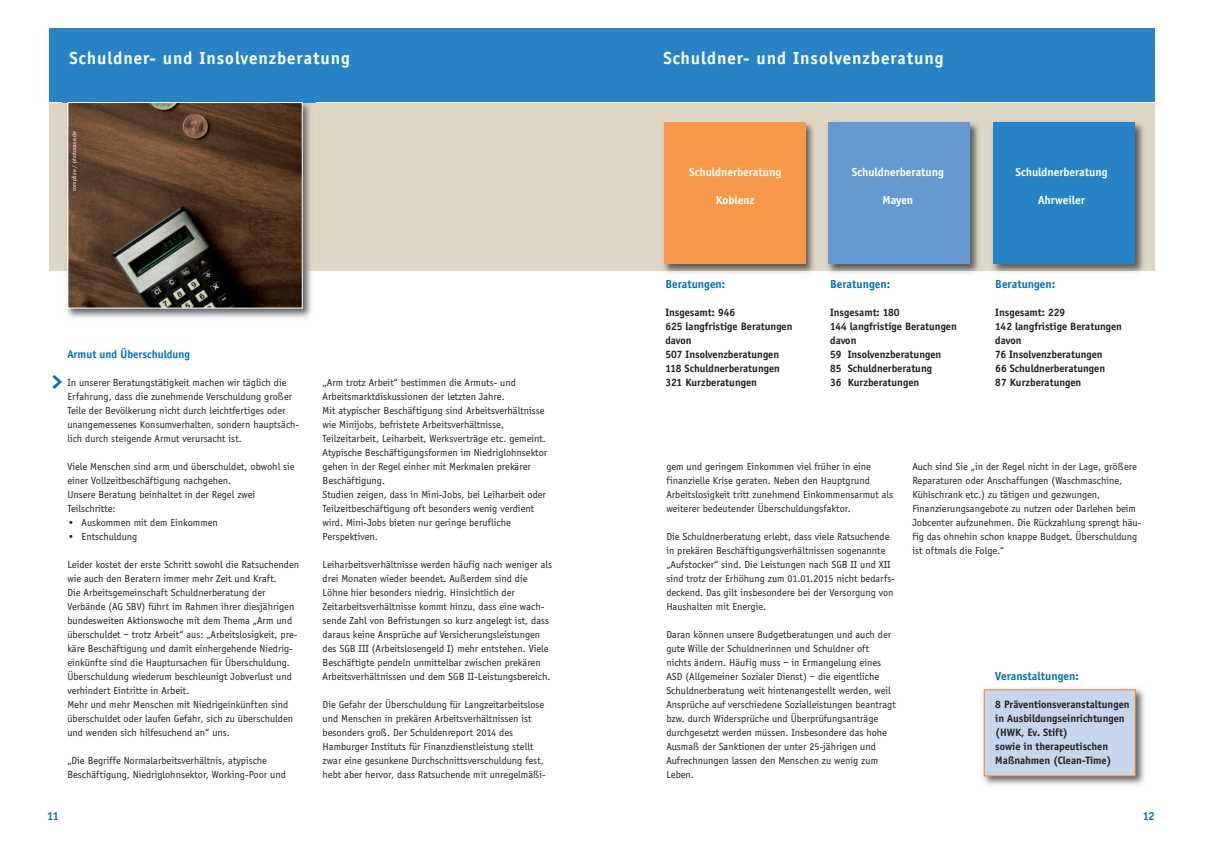
<style>
.page{position:relative;width:1208px;height:859px;background:#fff}
.page>*{position:absolute;margin:0;border:0;box-sizing:border-box;transform-origin:0 0}
.t1{font:700 24px "The Sans";color:#0072bc}
.t2{font:700 18px "Officina Sans";letter-spacing:.05em;color:#fff}
.t3{font:700 12px "Officina Sans";color:#fff}
.t4{font:700 12px "Officina Sans";color:#0072bc}
.t5{font:700 11.5px "Officina Sans";color:#0072bc}
.t6{font:700 11px/14px "Officina Sans";color:#231f20}
.t7{font:10.6px/14px "Officina Sans";color:#231f20}
.t8{font:6px "Officina Sans";letter-spacing:.02em;color:#fff}
</style>
<div class="page">
<img style="left:983px;top:688px;width:162px;height:97px">
<div style="left:984px;top:690px;width:150px;height:85px;background:#c6d6ed"></div>
<div style="left:983px;top:689px;width:152px;height:87px;border:1px solid #f58220"></div>
<div style="left:301px;top:103px;width:853px;height:167px;background:#ded7c6"></div>
<div style="left:604px;top:28px;width:550px;height:74px;background:#2783c5"></div>
<div style="left:49px;top:103px;width:252px;height:167px;background:#ded7c6"></div>
<div style="left:49px;top:28px;width:554px;height:74px;background:#2783c5"></div>
<img style="left:988px;top:122px;width:159px;height:151px">
<div style="left:993px;top:122px;width:141px;height:142px;background:#2783c5"></div>
<img style="left:659px;top:122px;width:159px;height:151px">
<div style="left:663px;top:122px;width:142px;height:142px;background:#f79848"></div>
<img style="left:824px;top:122px;width:159px;height:151px">
<div style="left:828px;top:122px;width:142px;height:142px;background:#6599d1"></div>
<img style="left:63px;top:103px;width:253px;height:215px">
<img style="left:63px;top:102px;width:253px;height:1px">
<img style="left:69px;top:104px;width:232px;height:203px">
<div style="left:67px;top:102px;width:236px;height:207px;border:1px solid #fff"></div>
<h2 class="t2" style="left:70px;top:47px;width:282px">Schuldner- und Insolvenzberatung</h2>
<p class="t8" style="left:71px;top:191px;width:62px;rotate:-90deg">complize / photocase.de</p>
<p class="t5" style="left:67px;top:347px;width:124px">Armut und Überschuldung</p>
<p class="t7" style="left:67px;top:375px;width:233px">In unserer Beratungstätigkeit machen wir täglich die Erfahrung, dass die zunehmende Verschuldung großer Teile der Bevölkerung nicht durch leichtfertiges oder unangemessenes Konsumverhalten, sondern hauptsäch&shy;lich durch steigende Armut verursacht ist.</p>
<p class="t7" style="left:67px;top:459px;width:229px">Viele Menschen sind arm und überschuldet, obwohl sie einer Vollzeitbeschäftigung nachgehen.<br>Unsere Beratung beinhaltet in der Regel zwei Teilschritte:</p>
<p class="t7" style="left:67px;top:515px;width:152px">• Auskommen mit dem Einkommen</p>
<p class="t7" style="left:67px;top:529px;width:71px">• Entschuldung</p>
<p class="t7" style="left:67px;top:557px;width:233px">Leider kostet der erste Schritt sowohl die Ratsuchenden wie auch den Beratern immer mehr Zeit und Kraft.<br>Die Arbeitsgemeinschaft Schuldnerberatung der Verbände (AG SBV) führt im Rahmen ihrer diesjährigen bundesweiten Aktionswoche mit dem Thema „Arm und überschuldet – trotz Arbeit“ aus: „Arbeitslosigkeit, pre&shy;käre Beschäftigung und damit einhergehende Niedrig&shy;einkünfte sind die Hauptursachen für Überschuldung.<br>Überschuldung wiederum beschleunigt Jobverlust und verhindert Eintritte in Arbeit.<br>Mehr und mehr Menschen mit Niedrigeinkünften sind überschuldet oder laufen Gefahr, sich zu überschulden und wenden sich hilfesuchend an“ uns.</p>
<p class="t7" style="left:67px;top:753px;width:220px">„Die Begriffe Normalarbeitsverhältnis, atypische<br>Beschäftigung, Niedriglohnsektor, Working-Poor und</p>
<h1 class="t1" style="left:51px;top:370px;width:14px">&gt;</h1>
<p class="t4" style="left:47px;top:809px;width:13px">11</p>
<p class="t7" style="left:322px;top:375px;width:226px">„Arm trotz Arbeit“ bestimmen die Armuts- und Arbeitsmarktdiskussionen der letzten Jahre.<br>Mit atypischer Beschäftigung sind Arbeitsverhältnisse wie Minijobs, befristete Arbeitsverhältnisse, Teilzeitarbeit, Leiharbeit, Werksverträge etc. gemeint.<br>Atypische Beschäftigungsformen im Niedriglohnsektor gehen in der Regel einher mit Merkmalen prekärer Beschäftigung.<br>Studien zeigen, dass in Mini-Jobs, bei Leiharbeit oder Teilzeitbeschäftigung oft besonders wenig verdient wird. Mini-Jobs bieten nur geringe berufliche Perspektiven.</p>
<p class="t7" style="left:322px;top:557px;width:231px">Leiharbeitsverhältnisse werden häufig nach weniger als drei Monaten wieder beendet. Außerdem sind die Löhne hier besonders niedrig. Hinsichtlich der Zeitarbeitsverhältnisse kommt hinzu, dass eine wach&shy;sende Zahl von Befristungen so kurz angelegt ist, dass daraus keine Ansprüche auf Versicherungsleistungen des SGB III (Arbeitslosengeld I) mehr entstehen. Viele Beschäftigte pendeln unmittelbar zwischen prekären Arbeitsverhältnissen und dem SGB II-Leistungsbereich.</p>
<p class="t7" style="left:322px;top:697px;width:225px">Die Gefahr der Überschuldung für Langzeitarbeitslose und Menschen in prekären Arbeitsverhältnissen ist besonders groß. Der Schuldenreport 2014 des Hamburger Instituts für Finanzdienstleistung stellt zwar eine gesunkene Durchschnittsverschuldung fest, hebt aber hervor, dass Ratsuchende mit unregelmäßi-</p>
<h2 class="t2" style="left:663px;top:47px;width:282px">Schuldner- und Insolvenzberatung</h2>
<p class="t3" style="left:689px;top:165px;width:94px">Schuldnerberatung</p>
<p class="t3" style="left:716px;top:193px;width:40px">Koblenz</p>
<p class="t4" style="left:665px;top:277px;width:61px">Beratungen:</p>
<p class="t6" style="left:665px;top:305px;width:129px">Insgesamt: 946<br>625 langfristige Beratungen davon<br>507 Insolvenzberatungen<br>118 Schuldnerberatungen<br>321 Kurzberatungen</p>
<p class="t3" style="left:852px;top:165px;width:94px">Schuldnerberatung</p>
<p class="t3" style="left:882px;top:193px;width:32px">Mayen</p>
<p class="t4" style="left:830px;top:277px;width:61px">Beratungen:</p>
<p class="t6" style="left:830px;top:305px;width:128px">Insgesamt: 180<br>144 langfristige Beratungen davon<br>59 Insolvenzberatungen<br>85 Schuldnerberatung<br>36 Kurzberatungen</p>
<p class="t3" style="left:1015px;top:165px;width:94px">Schuldnerberatung</p>
<p class="t3" style="left:1038px;top:193px;width:48px">Ahrweiler</p>
<p class="t4" style="left:995px;top:277px;width:61px">Beratungen:</p>
<p class="t6" style="left:995px;top:305px;width:128px">Insgesamt: 229<br>142 langfristige Beratungen davon<br>76 Insolvenzberatungen<br>66 Schuldnerberatungen<br>87 Kurzberatungen</p>
<p class="t7" style="left:666px;top:459px;width:228px">gem und geringem Einkommen viel früher in eine finanzielle Krise geraten. Neben den Hauptgrund Arbeitslosigkeit tritt zunehmend Einkommensarmut als weiterer bedeutender Überschuldungsfaktor.</p>
<p class="t7" style="left:666px;top:529px;width:230px">Die Schuldnerberatung erlebt, dass viele Ratsuchende in prekären Beschäftigungsverhältnissen sogenannte „Aufstocker“ sind. Die Leistungen nach SGB II und XII sind trotz der Erhöhung zum 01.01.2015 nicht bedarfs&shy;deckend. Das gilt insbesondere bei der Versorgung von Haushalten mit Energie.</p>
<p class="t7" style="left:666px;top:627px;width:231px">Daran können unsere Budgetberatungen und auch der gute Wille der Schuldnerinnen und Schuldner oft nichts ändern. Häufig muss – in Ermangelung eines ASD (Allgemeiner Sozialer Dienst) – die eigentliche Schuldnerberatung weit hintenangestellt werden, weil Ansprüche auf verschiedene Sozialleistungen beantragt bzw. durch Widersprüche und Überprüfungsanträge durchgesetzt werden müssen. Insbesondere das hohe Ausmaß der Sanktionen der unter 25-jährigen und Aufrechnungen lassen den Menschen zu wenig zum Leben.</p>
<p class="t7" style="left:912px;top:459px;width:231px">Auch sind Sie „in der Regel nicht in der Lage, größere Reparaturen oder Anschaffungen (Waschmaschine, Kühlschrank etc.) zu tätigen und gezwungen, Finanzierungsangebote zu nutzen oder Darlehen beim Jobcenter aufzunehmen. Die Rückzahlung sprengt häu&shy;fig das ohnehin schon knappe Budget. Überschuldung ist oftmals die Folge.“</p>
<p class="t4" style="left:995px;top:669px;width:85px">Veranstaltungen:</p>
<p class="t6" style="left:995px;top:697px;width:136px">8 Präventionsveranstaltungen in Ausbildungseinrichtungen (HWK, Ev. Stift)<br>sowie in therapeutischen<br>Maßnahmen (Clean-Time)</p>
<p class="t4" style="left:1142px;top:809px;width:14px">12</p>
</div>
